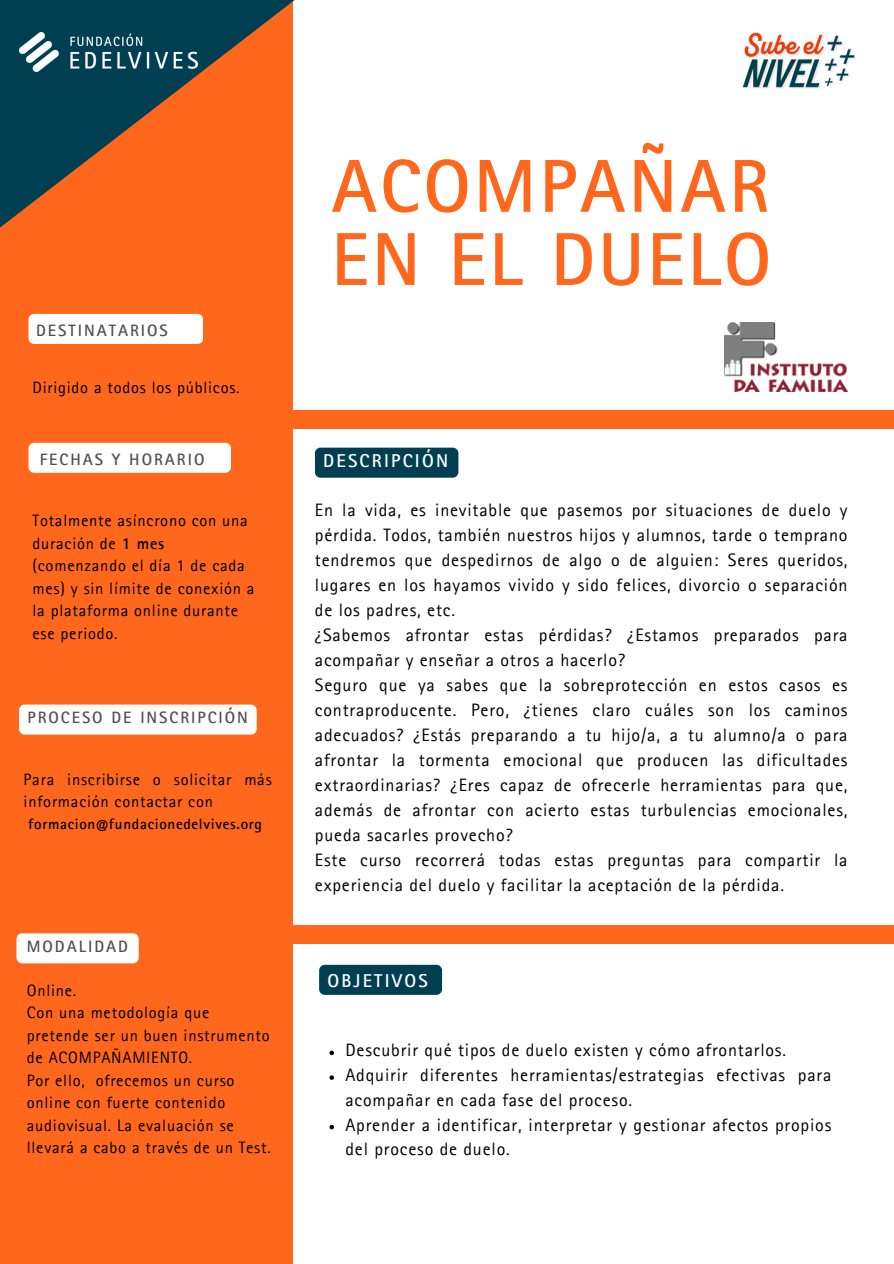
<style>
.page{position:relative;width:894px;height:1264px;background:#fff}
.page>*{position:absolute;margin:0;border:0;box-sizing:border-box;transform-origin:0 0}
.t1{font:700 75px/73.2px "Rotis Sans Serif Pro";letter-spacing:.04em;color:#ff671d}
.t2{font:700 18.6px "Rotis Sans Serif Pro";letter-spacing:.12em;color:#fff}
.t3{font:18px/25px "Rotis Sans Serif Pro";letter-spacing:.045em;color:#000}
.t4{font:16.5px/22.5px "Rotis Sans Serif Pro";letter-spacing:.045em;color:#000}
.t5{font:700 16.5px "Rotis Sans Serif Pro";letter-spacing:.12em;color:#515151}
.t6{font:700 15px "Rotis Sans Serif Pro";letter-spacing:.045em;color:#000}
.s1{font-weight:700}
</style>
<div class="page">
<div style="left:286px;top:411px;width:607px;height:18px;background:#ff671d"></div>
<div style="left:0;top:0;width:292px;height:1263px;background:#ff671d"></div>
<div style="left:319px;top:964px;width:123px;height:30px;background:#003e52;border-radius:6px"></div>
<div style="left:28px;top:314px;width:175px;height:30px;background:#fff;border-radius:6px"></div>
<div style="left:315px;top:447px;width:143px;height:30px;background:#003e52;border-radius:6px"></div>
<img style="left:743px;top:33px;width:112px;height:56px">
<svg style="left:0;top:0;width:294px;height:228px"></svg>
<div style="left:286px;top:925px;width:607px;height:18px;background:#ff671d"></div>
<div style="left:28px;top:443px;width:203px;height:30px;background:#fff;border-radius:6px"></div>
<div style="left:19px;top:704px;width:237px;height:30px;background:#fff;border-radius:6px"></div>
<div style="left:16px;top:933px;width:123px;height:30px;background:#fff;border-radius:6px"></div>
<img style="left:20px;top:33px;width:178px;height:38px">
<img style="left:724px;top:323px;width:123px;height:68px">
<svg style="left:329px;top:1050px;width:5px;height:5px"></svg>
<svg style="left:329px;top:1075px;width:5px;height:4px"></svg>
<svg style="left:329px;top:1124px;width:5px;height:5px"></svg>
<p class="t5" style="left:36px;top:324px;width:133px">DESTINATARIOS</p>
<h4 class="t4" style="left:33px;top:378px;width:208px">Dirigido a todos los públicos.</h4>
<h4 class="t5" style="left:40px;top:454px;width:166px">FECHAS Y HORARIO</h4>
<p class="t4" style="left:33px;top:511px;width:223px">Totalmente asíncrono con una duración de <span class="s1">1 mes </span>(comenzando el día 1 de cada mes) y sin límite de conexión a la plataforma online durante ese periodo.</p>
<p class="t5" style="left:27px;top:711px;width:222px">PROCESO DE INSCRIPCIÓN</p>
<p class="t4" style="left:24px;top:770px;width:250px">Para inscribirse o solicitar más información contactar con</p>
<h2 class="t6" style="left:28px;top:818px;width:235px">formacion@fundacionedelvives.org</h2>
<p class="t5" style="left:27px;top:940px;width:103px">MODALIDAD</p>
<p class="t4" style="left:27px;top:981px;width:51px">Online.</p>
<p class="t4" style="left:27px;top:1003px;width:244px">Con una metodología que pretende ser un buen instrumento de ACOMPAÑAMIENTO.</p>
<p class="t4" style="left:27px;top:1071px;width:245px">Por ello, ofrecemos un curso online con fuerte contenido audiovisual. La evaluación se llevará a cabo a través de un Test.</p>
<h4 class="t1" style="left:331px;top:160px;width:441px">ACOMPAÑAR<br>EN EL DUELO</h4>
<p class="t2" style="left:323px;top:454px;width:126px">DESCRIPCIÓN</p>
<p class="t3" style="left:315px;top:499px;width:534px">En la vida, es inevitable que pasemos por situaciones de duelo y pérdida. Todos, también nuestros hijos y alumnos, tarde o temprano tendremos que despedirnos de algo o de alguien: Seres queridos, lugares en los hayamos vivido y sido felices, divorcio o separación de los padres, etc.<br>¿Sabemos afrontar estas pérdidas? ¿Estamos preparados para acompañar y enseñar a otros a hacerlo?<br>Seguro que ya sabes que la sobreprotección en estos casos es contraproducente. Pero, ¿tienes claro cuáles son los caminos adecuados? ¿Estás preparando a tu hijo/a, a tu alumno/a o para afrontar la tormenta emocional que producen las dificultades extraordinarias? ¿Eres capaz de ofrecerle herramientas para que, además de afrontar con acierto estas turbulencias emocionales, pueda sacarles provecho?<br>Este curso recorrerá todas estas preguntas para compartir la experiencia del duelo y facilitar la aceptación de la pérdida.</p>
<h4 class="t2" style="left:327px;top:973px;width:102px">OBJETIVOS</h4>
<p class="t3" style="left:345px;top:1040px;width:442px">Descubrir qué tipos de duelo existen y cómo afrontarlos.</p>
<h1 class="t3" style="left:345px;top:1065px;width:487px">Adquirir diferentes herramientas/estrategias efectivas para acompañar en cada fase del proceso.</h1>
<p class="t3" style="left:345px;top:1114px;width:487px">Aprender a identificar, interpretar y gestionar afectos propios del proceso de duelo.</p>
</div>
